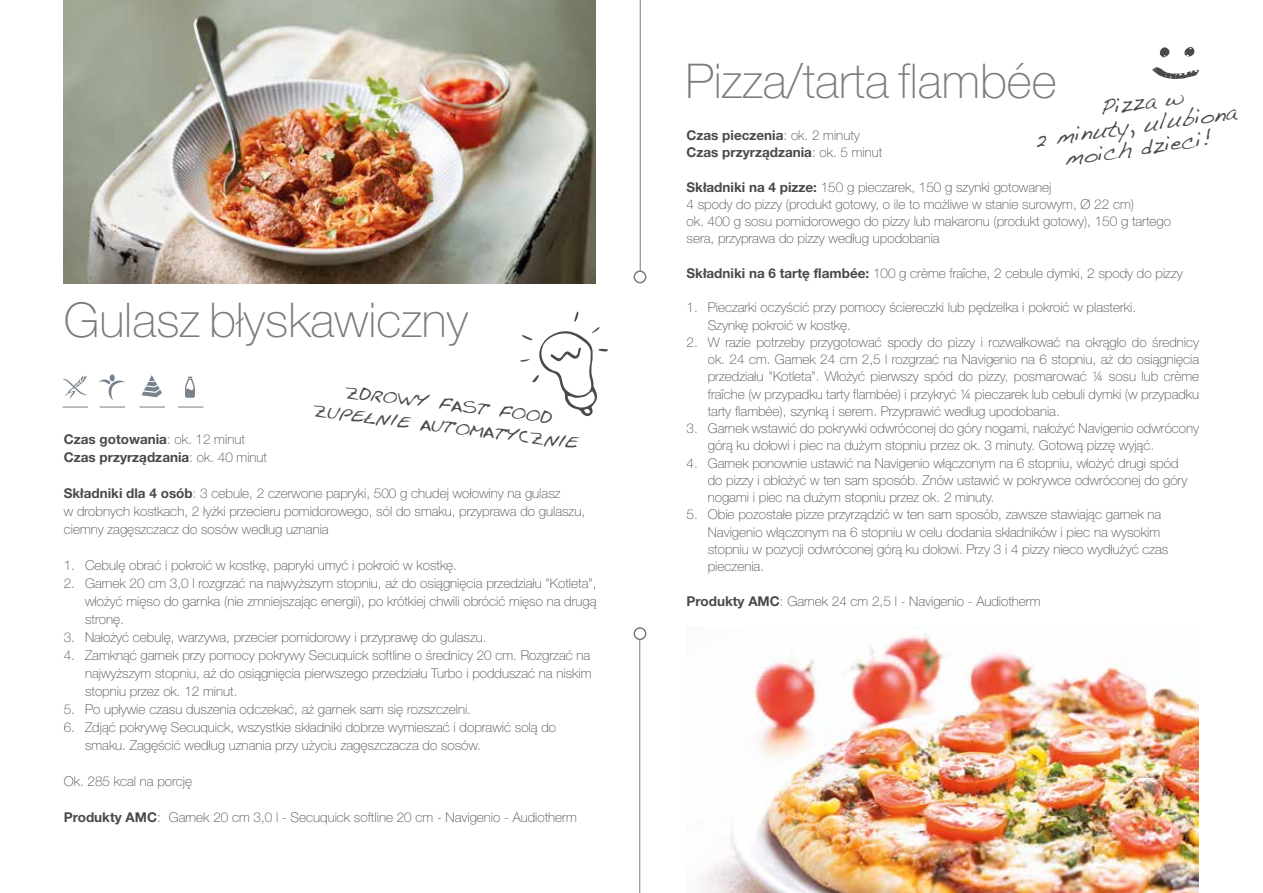
<style>
.page{position:relative;width:1263px;height:893px;background:#fff}
.page>*{position:absolute;margin:0;border:0;box-sizing:border-box;transform-origin:0 0}
.t1{font:100 48px "Helvetica Neue East A";color:#7c7b7b}
.t2{font:28.5px/22.5px "Chases Hand";color:#4a4a49;text-align:center}
.t3{font:22.5px "Handwriting Dakota";color:#4a4a49}
.t4{font:100 13.5px/17.2px "Helvetica Neue East A";color:#4a4a49}
.t5{font:700 13.5px/18px "Helvetica Neue East A";color:#4a4a49}
.s1{font-weight:100}
.s2{font-weight:700}
.s3{font-family:"Helvetica Neue"}
</style>
<div class="page">
<img style="left:64px;top:0;width:531px;height:283px">
<img style="left:702px;top:626px;width:497px;height:267px">
<hr style="left:639px;top:627px;width:1px;height:266px;background:#7c7b7b">
<div style="left:634px;top:628px;width:12px;height:11px;background:#fff;border-radius:50%"></div>
<div style="left:633px;top:627px;width:13px;height:13px;border:2px solid #7c7b7b;border-radius:50%"></div>
<hr style="left:640px;top:0;width:1px;height:283px;background:#7c7b7b">
<div style="left:634px;top:271px;width:12px;height:12px;background:#fff;border-radius:50%"></div>
<div style="left:633px;top:270px;width:13px;height:13px;border:2px solid #7c7b7b;border-radius:50%"></div>
<svg style="left:520px;top:312px;width:88px;height:104px"></svg>
<svg style="left:1184px;top:47px;width:11px;height:10px"></svg>
<svg style="left:1160px;top:47px;width:10px;height:10px"></svg>
<svg style="left:1152px;top:67px;width:47px;height:12px"></svg>
<svg style="left:99px;top:374px;width:26px;height:26px"></svg>
<svg style="left:185px;top:377px;width:10px;height:21px"></svg>
<svg style="left:141px;top:375px;width:21px;height:22px"></svg>
<svg style="left:63px;top:375px;width:24px;height:24px"></svg>
<svg style="left:100px;top:407px;width:25px;height:1px"></svg>
<svg style="left:140px;top:407px;width:25px;height:1px"></svg>
<svg style="left:63px;top:407px;width:25px;height:1px"></svg>
<svg style="left:178px;top:407px;width:25px;height:1px"></svg>
<h1 class="t1" style="left:64px;top:293px;width:406px">Gulasz błyskawiczny</h1>
<h2 class="t2" style="left:317px;top:371px;width:269px;rotate:7deg">zdrowy fast food zupełnie automatycznie</h2>
<p class="t5" style="left:64px;top:431px;width:205px">Czas gotowania<span class="s1">: ok. 12 minut<br></span>Czas przyrządzania<span class="s1">: ok. 40 minut</span></p>
<p class="t4" style="left:64px;top:485px;width:523px;line-height:18px"><span class="s2">Składniki dla 4 osób</span>: 3 cebule, 2 czerwone papryki, 500 g chudej wołowiny na gulasz<br>w drobnych kostkach, 2 łyżki przecieru pomidorowego, sól do smaku, przyprawa do gulaszu, ciemny zagęszczacz do sosów według uznania</p>
<p class="t4" style="left:64px;top:557px;width:395px">1. Cebulę obrać i pokroić w kostkę, papryki umyć i pokroić w kostkę.</p>
<p class="t4" style="left:85px;top:575px;width:513px;line-height:18px;text-align:justify;text-indent:-21px">2. Garnek 20 cm 3,0 l rozgrzać na najwyższym stopniu, aż do osiągnięcia przedziału "Kotleta", włożyć mięso do garnka (nie zmniejszając energii), po krótkiej chwili obrócić mięso na drugą stronę.</p>
<p class="t4" style="left:64px;top:629px;width:424px">3. Nałożyć cebulę, warzywa, przecier pomidorowy i przyprawę do gulaszu.</p>
<p class="t4" style="left:85px;top:647px;width:508px;line-height:18px;text-align:justify;text-indent:-21px">4. Zamknąć garnek przy pomocy pokrywy Secuquick softline o średnicy 20 cm. Rozgrzać na najwyższym stopniu, aż do osiągnięcia pierwszego przedziału Turbo i podduszać na niskim stopniu przez ok. 12 minut.</p>
<p class="t4" style="left:64px;top:701px;width:409px">5. Po upływie czasu duszenia odczekać, aż garnek sam się rozszczelni.</p>
<p class="t4" style="left:85px;top:719px;width:473px;line-height:18px;text-indent:-21px">6. Zdjąć pokrywę Secuquick, wszystkie składniki dobrze wymieszać i doprawić solą do smaku. Zagęścić według uznania przy użyciu zagęszczacza do sosów.</p>
<p class="t4" style="left:64px;top:773px;width:130px">Ok. 285 kcal na porcję</p>
<p class="t4" style="left:64px;top:809px;width:514px"><span class="s2">Produkty AMC</span>: Garnek 20 cm 3,0 l - Secuquick softline 20 cm - Navigenio - Audiotherm</p>
<h1 class="t1" style="left:685px;top:54px;width:373px">Pizza/tarta flambée</h1>
<h3 class="t3" style="left:1098px;top:94px;width:86px;rotate:-8deg">Pizza w</h3>
<h3 class="t3" style="left:1033px;top:126px;width:205px;rotate:-8deg">2 minuty, ulubiona</h3>
<h3 class="t3" style="left:1063px;top:145px;width:150px;rotate:-8deg">moich dzieci!</h3>
<p class="t5" style="left:686px;top:126px;width:197px;line-height:17.2px">Czas pieczenia<span class="s1">: ok. 2 minuty<br></span>Czas przyrządzania<span class="s1">: ok. 5 minut</span></p>
<p class="t4" style="left:686px;top:179px;width:486px"><span class="s2">Składniki na 4 pizze:</span> 150 g pieczarek, 150 g szynki gotowanej<br>4 spody do pizzy (produkt gotowy, o ile to możliwe w stanie surowym, <span class="s3">Ø</span> 22 cm)<br>ok. 400 g sosu pomidorowego do pizzy lub makaronu (produkt gotowy), 150 g tartego sera, przyprawa do pizzy według upodobania</p>
<p class="t4" style="left:686px;top:265px;width:498px"><span class="s2">Składniki na 6 tartę flambée:</span> 100 g cr<span class="s3">è</span>me fraîche, 2 cebule dymki, 2 spody do pizzy</p>
<p class="t4" style="left:708px;top:299px;width:430px;text-indent:-21px">1. Pieczarki oczyścić przy pomocy ściereczki lub pędzelka i pokroić w plasterki.<br>Szynkę pokroić w kostkę.</p>
<p class="t4" style="left:708px;top:334px;width:493px;text-align:justify;text-indent:-21px">2. W razie potrzeby przygotować spody do pizzy i rozwałkować na okrągło do średnicy ok. 24 cm. Garnek 24 cm 2,5 l rozgrzać na Navigenio na 6 stopniu, aż do osiągnięcia przedziału "Kotleta". Włożyć pierwszy spód do pizzy, posmarować <span class="s3">¼</span> sosu lub cr<span class="s3">è</span>me fraîche (w przypadku tarty flambée) i przykryć <span class="s3">¼</span> pieczarek lub cebuli dymki (w przypadku tarty flambée), szynką i serem. Przyprawić według upodobania.</p>
<p class="t4" style="left:708px;top:420px;width:493px;text-indent:-21px">3. Garnek wstawić do pokrywki odwróconej do góry nogami, nałożyć Navigenio odwrócony górą ku dołowi i piec na dużym stopniu przez ok. 3 minuty. Gotową pizzę wyjąć.</p>
<p class="t4" style="left:708px;top:455px;width:481px;text-indent:-21px">4. Garnek ponownie ustawić na Navigenio włączonym na 6 stopniu, włożyć drugi spód do pizzy i obłożyć w ten sam sposób. Znów ustawić w pokrywce odwróconej do góry nogami i piec na dużym stopniu przez ok. 2 minuty.</p>
<p class="t4" style="left:708px;top:506px;width:462px;text-indent:-21px">5. Obie pozostałe pizze przyrządzić w ten sam sposób, zawsze stawiając garnek na Navigenio włączonym na 6 stopniu w celu dodania składników i piec na wysokim stopniu w pozycji odwróconej górą ku dołowi. Przy 3 i 4 pizzy nieco wydłużyć czas pieczenia.</p>
<p class="t4" style="left:686px;top:593px;width:355px"><span class="s2">Produkty AMC</span>: Garnek 24 cm 2,5 l - Navigenio - Audiotherm</p>
</div>
